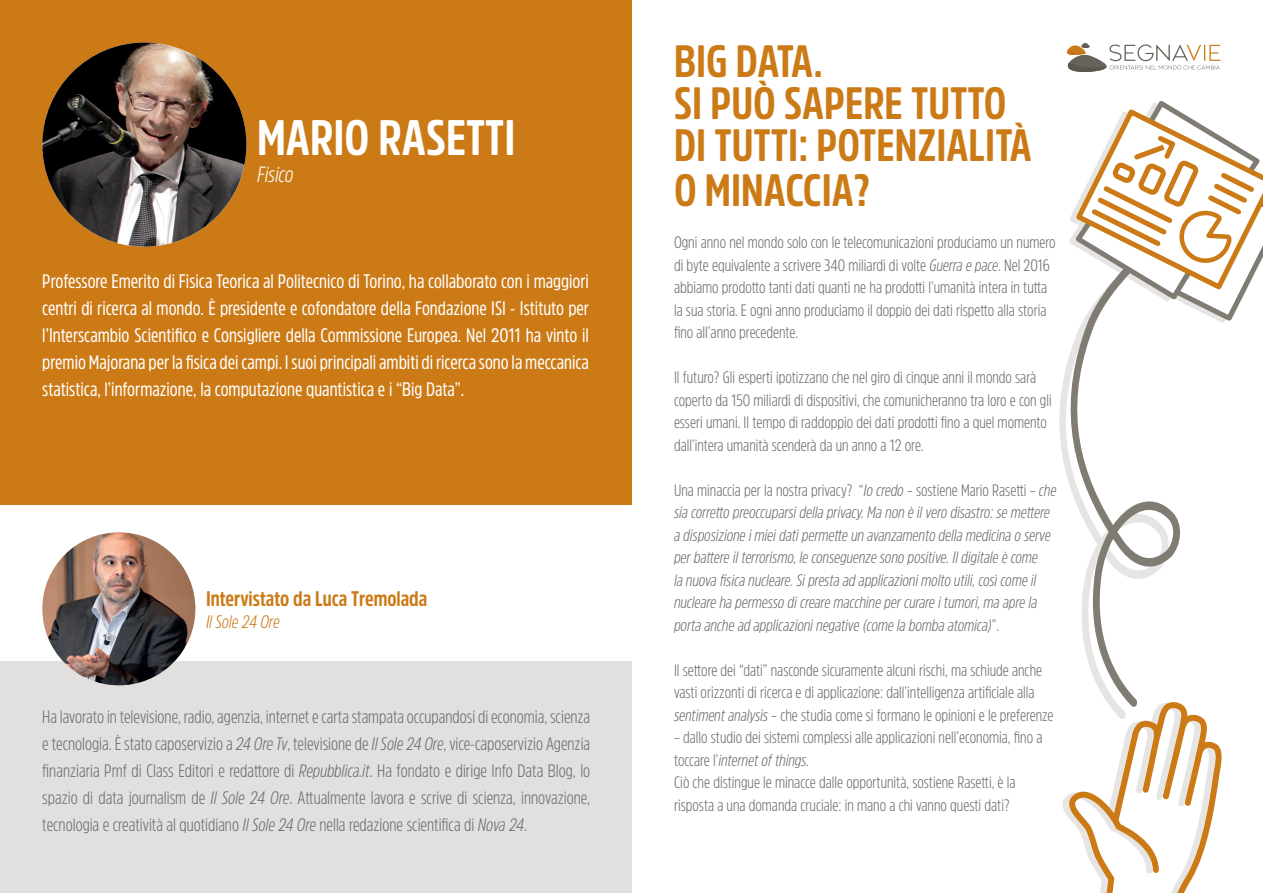
<style>
.page{position:relative;width:1263px;height:893px;background:#fff}
.page>*{position:absolute;margin:0;border:0;box-sizing:border-box;transform-origin:0 0}
.t1{font:700 49.5px "Amsi Pro Cond";color:#fff}
.t2{font:700 45px/43px "Amsi Pro Cond";color:#cb7a16}
.t3{font:italic 300 21.9px "Amsi Pro Cond";color:#fff}
.t4{font:700 21px "Amsi Pro Cond";color:#cb7a16}
.t5{font:19.5px/27px "Amsi Pro Cond";color:#fff;text-align:justify}
.t6{font:300 18px/27px "Amsi Pro Cond";color:#6c6d70;text-align:justify}
.t7{font:italic 300 18px "Amsi Pro Cond";color:#cb7a16}
.t8{font:300 16.5px/22.5px "Amsi Pro Cond";color:#6c6d70}
.t9{font:italic 300 16.5px/22.5px "Amsi Pro Cond";color:#6c6d70}
.s1{font-style:italic}
.s2{font-style:normal}
</style>
<div class="page">
<svg style="left:1059px;top:325px;width:121px;height:372px"></svg>
<svg style="left:1069px;top:101px;width:194px;height:224px"></svg>
<svg style="left:1062px;top:697px;width:160px;height:196px"></svg>
<svg style="left:1067px;top:43px;width:153px;height:29px"></svg>
<div style="left:0;top:661px;width:631px;height:232px;background:#e1e0de"></div>
<div style="left:0;top:0;width:631px;height:504px;background:#cb7a16"></div>
<img style="left:42px;top:43px;width:204px;height:204px;border-radius:102px">
<img style="left:42px;top:532px;width:153px;height:153px;border-radius:77px">
<h1 class="t1" style="left:257px;top:104px;width:260px">MARIO RASETTI</h1>
<h3 class="t3" style="left:257px;top:159px;width:38px">Fisico</h3>
<p class="t5" style="left:42px;top:267px;width:548px">Professore Emerito di Fisica Teorica al Politecnico di Torino, ha collaborato con i maggiori centri di ricerca al mondo. È presidente e cofondatore della Fondazione ISI - Istituto per l’Interscambio Scientifico e Consigliere della Commissione Europea. Nel 2011 ha vinto il premio Majorana per la fisica dei campi. I suoi principali ambiti di ricerca sono la meccanica statistica, l’informazione, la computazione quantistica e i “Big Data”.</p>
<p class="t4" style="left:206px;top:584px;width:223px">Intervistato da Luca Tremolada</p>
<p class="t7" style="left:206px;top:609px;width:75px">Il Sole 24 Ore</p>
<p class="t6" style="left:42px;top:702px;width:549px">Ha lavorato in televisione, radio, agenzia, internet e carta stampata occupandosi di economia, scienza e tecnologia. È stato caposervizio a <span class="s1">24 Ore Tv</span>, televisione de <span class="s1">Il Sole 24 Ore</span>, vice-caposervizio Agenzia finanziaria Pmf di Class Editori e redattore di <span class="s1">Repubblica.it</span>. Ha fondato e dirige Info Data Blog, lo spazio di data journalism de <span class="s1">Il Sole 24 Ore</span>. Attualmente lavora e scrive di scienza, innovazione, tecnologia e creatività al quotidiano <span class="s1">Il Sole 24 Ore</span> nella redazione scientifica di <span class="s1">Nova 24</span>.</p>
<h2 class="t2" style="left:674px;top:38px;width:359px">BIG DATA.<br>SI PUÒ SAPERE TUTTO<br>DI TUTTI: POTENZIALITÀ<br>O MINACCIA?</h2>
<p class="t8" style="left:674px;top:230px;width:383px">Ogni anno nel mondo solo con le telecomunicazioni produciamo un numero di byte equivalente a scrivere 340 miliardi di volte <span class="s1">Guerra e pace</span>. Nel 2016 abbiamo prodotto tanti dati quanti ne ha prodotti l’umanità intera in tutta la sua storia. E ogni anno produciamo il doppio dei dati rispetto alla storia fino all’anno precedente.</p>
<p class="t8" style="left:674px;top:365px;width:379px">Il futuro? Gli esperti ipotizzano che nel giro di cinque anni il mondo sarà coperto da 150 miliardi di dispositivi, che comunicheranno tra loro e con gli esseri umani. Il tempo di raddoppio dei dati prodotti fino a quel momento dall’intera umanità scenderà da un anno a 12 ore.</p>
<p class="t9" style="left:674px;top:478px;width:384px"><span class="s2">Una minaccia per la nostra privacy? “</span>Io credo <span class="s2">– sostiene Mario Rasetti –</span> che sia corretto preoccuparsi della privacy. Ma non è il vero disastro: se mettere a disposizione i miei dati permette un avanzamento della medicina o serve per battere il terrorismo, le conseguenze sono positive. Il digitale è come<br>la nuova fisica nucleare. Si presta ad applicazioni molto utili, così come il nucleare ha permesso di creare macchine per curare i tumori, ma apre la porta anche ad applicazioni negative (come la bomba atomica)<span class="s2">”.</span></p>
<p class="t8" style="left:674px;top:658px;width:381px">Il settore dei “dati” nasconde sicuramente alcuni rischi, ma schiude anche vasti orizzonti di ricerca e di applicazione: dall’intelligenza artificiale alla <span class="s1">sentiment analysis</span> – che studia come si formano le opinioni e le preferenze</p>
<p class="t8" style="left:674px;top:726px;width:370px">– dallo studio dei sistemi complessi alle applicazioni nell’economia, fino a toccare l’<span class="s1">internet of things.<br></span>Ciò che distingue le minacce dalle opportunità, sostiene Rasetti, è la risposta a una domanda cruciale: in mano a chi vanno questi dati?</p>
</div>
